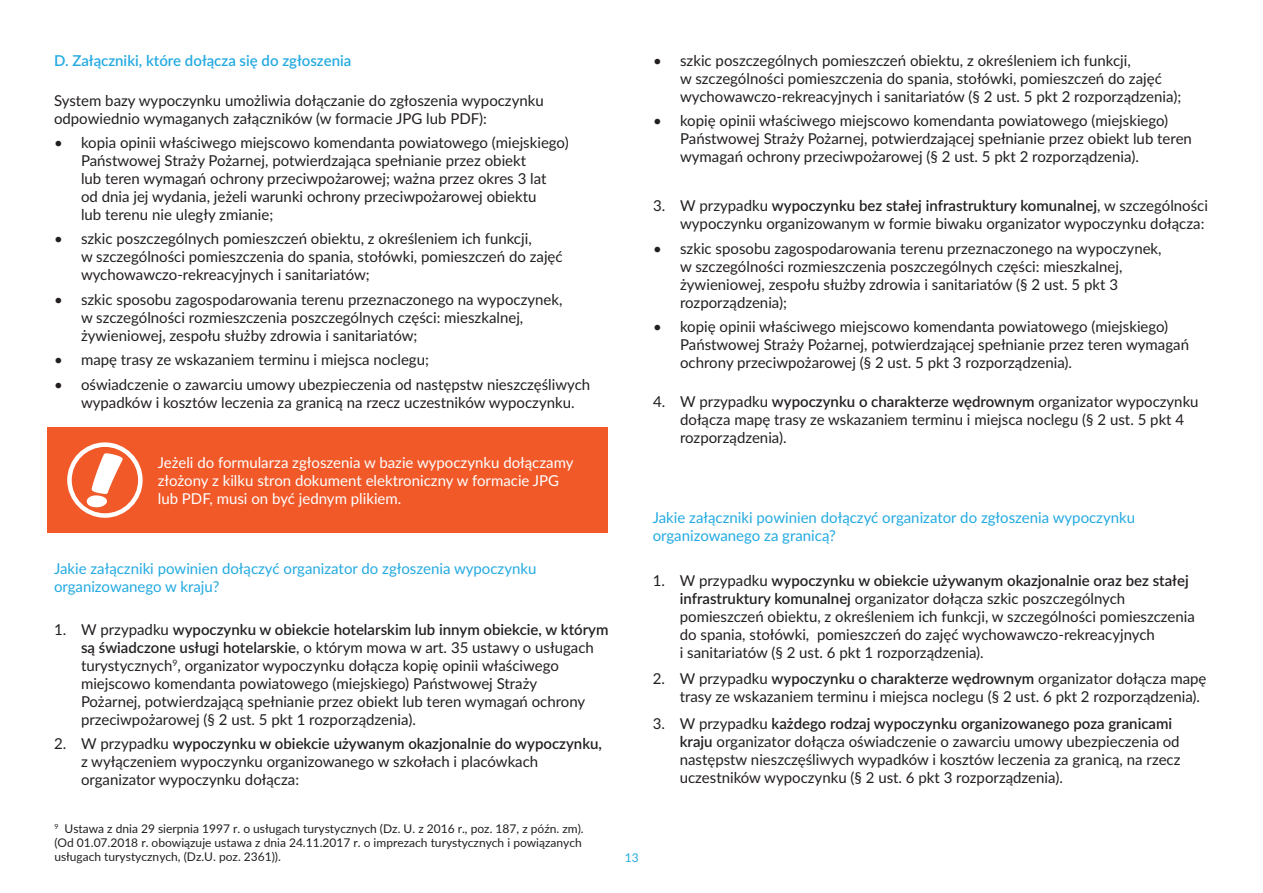
<style>
.page{position:relative;width:1263px;height:893px;background:#fff}
.page>*{position:absolute;margin:0;border:0;box-sizing:border-box;transform-origin:0 0}
.tekst{font:15px/18px "Lato";color:#231f20}
.tekst-2{font:15px/18px "Lato";color:#24aae1}
.wazne{font:15px/18px "Lato";color:#fff}
.subsubheaders_ABCD{font:600 15px "Lato";color:#24aae1}
.didaskalia{font:12px/14.4px "Lato";color:#231f20}
.t1{font:12px "Lato";color:#24aae1}
.s1{font-weight:600}
</style>
<div class="page">
<div style="left:48px;top:427px;width:560px;height:106px;background:#f15929"></div>
<svg style="left:67px;top:442px;width:76px;height:76px"></svg>
<p class="subsubheaders_ABCD" style="left:54px;top:50px;width:299px">D. Załączniki, które dołącza się do zgłoszenia</p>
<p class="tekst" style="left:54px;top:91px;width:491px">System bazy wypoczynku umożliwia dołączanie do zgłoszenia wypoczynku odpowiednio wymaganych załączników (w formacie JPG lub PDF):</p>
<p class="tekst" style="left:81px;top:133px;width:489px;text-indent:-27px">• kopia opinii właściwego miejscowo komendanta powiatowego (miejskiego)<br>Państwowej Straży Pożarnej, potwierdzająca spełnianie przez obiekt<br>lub teren wymagań ochrony przeciwpożarowej; ważna przez okres 3 lat<br>od dnia jej wydania, jeżeli warunki ochrony przeciwpożarowej obiektu<br>lub terenu nie uległy zmianie;</p>
<p class="tekst" style="left:81px;top:229px;width:483px;text-indent:-27px">• szkic poszczególnych pomieszczeń obiektu, z określeniem ich funkcji,<br>w szczególności pomieszczenia do spania, stołówki, pomieszczeń do zajęć wychowawczo-rekreacyjnych i sanitariatów;</p>
<p class="tekst" style="left:81px;top:290px;width:483px;text-indent:-27px">• szkic sposobu zagospodarowania terenu przeznaczonego na wypoczynek, w szczególności rozmieszczenia poszczególnych części: mieszkalnej, żywieniowej, zespołu służby zdrowia i sanitariatów;</p>
<p class="tekst" style="left:54px;top:350px;width:376px">• mapę trasy ze wskazaniem terminu i miejsca noclegu;</p>
<p class="tekst" style="left:81px;top:374px;width:511px;text-indent:-27px">• oświadczenie o zawarciu umowy ubezpieczenia od następstw nieszczęśliwych wypadków i kosztów leczenia za granicą na rzecz uczestników wypoczynku.</p>
<p class="wazne" style="left:158px;top:453px;width:417px">Jeżeli do formularza zgłoszenia w bazie wypoczynku dołączamy złożony z kilku stron dokument elektroniczny w formacie JPG lub PDF, musi on być jednym plikiem.</p>
<p class="tekst-2" style="left:54px;top:559px;width:484px">Jakie załączniki powinien dołączyć organizator do zgłoszenia wypoczynku organizowanego w kraju?</p>
<p class="tekst" style="left:81px;top:620px;width:529px;text-indent:-27px">1. W przypadku <span class="s1">wypoczynku w obiekcie hotelarskim lub innym obiekcie, w którym są świadczone usługi hotelarskie</span>, o którym mowa w art. 35 ustawy o usługach turystycznych<sup>9</sup>, organizator wypoczynku dołącza kopię opinii właściwego miejscowo komendanta powiatowego (miejskiego) Państwowej Straży<br>Pożarnej, potwierdzającą spełnianie przez obiekt lub teren wymagań ochrony przeciwpożarowej (§ 2 ust. 5 pkt 1 rozporządzenia).</p>
<p class="tekst" style="left:81px;top:734px;width:522px;text-indent:-27px">2. W przypadku <span class="s1">wypoczynku w obiekcie używanym okazjonalnie do wypoczynku, </span>z wyłączeniem wypoczynku organizowanego w szkołach i placówkach organizator wypoczynku dołącza:</p>
<p class="didaskalia" style="left:54px;top:820px;width:531px"><sup>9</sup> Ustawa z dnia 29 sierpnia 1997 r. o usługach turystycznych (Dz. U. z 2016 r., poz. 187, z późn. zm). (Od 01.07.2018 r. obowiązuje ustawa z dnia 24.11.2017 r. o imprezach turystycznych i powiązanych usługach turystycznych, (Dz.U. poz. 2361)).</p>
<p class="tekst" style="left:680px;top:51px;width:503px;text-indent:-27px">• szkic poszczególnych pomieszczeń obiektu, z określeniem ich funkcji,<br>w szczególności pomieszczenia do spania, stołówki, pomieszczeń do zajęć wychowawczo-rekreacyjnych i sanitariatów (§ 2 ust. 5 pkt 2 rozporządzenia);</p>
<p class="tekst" style="left:680px;top:111px;width:513px;text-indent:-27px">• kopię opinii właściwego miejscowo komendanta powiatowego (miejskiego)<br>Państwowej Straży Pożarnej, potwierdzającej spełnianie przez obiekt lub teren wymagań ochrony przeciwpożarowej (§ 2 ust. 5 pkt 2 rozporządzenia).</p>
<p class="tekst" style="left:653px;top:196px;width:556px;text-align:right">3. W przypadku <span class="s1">wypoczynku bez stałej infrastruktury komunalnej</span>, w szczególności wypoczynku organizowanym w formie biwaku organizator wypoczynku dołącza:</p>
<p class="tekst" style="left:680px;top:239px;width:483px;text-indent:-27px">• szkic sposobu zagospodarowania terenu przeznaczonego na wypoczynek, w szczególności rozmieszczenia poszczególnych części: mieszkalnej, żywieniowej, zespołu służby zdrowia i sanitariatów (§ 2 ust. 5 pkt 3 rozporządzenia);</p>
<p class="tekst" style="left:680px;top:317px;width:510px;text-indent:-27px">• kopię opinii właściwego miejscowo komendanta powiatowego (miejskiego)<br>Państwowej Straży Pożarnej, potwierdzającej spełnianie przez teren wymagań ochrony przeciwpożarowej (§ 2 ust. 5 pkt 3 rozporządzenia).</p>
<p class="tekst" style="left:680px;top:392px;width:520px;text-indent:-27px">4. W przypadku <span class="s1">wypoczynku o charakterze wędrownym</span> organizator wypoczynku dołącza mapę trasy ze wskazaniem terminu i miejsca noclegu (§ 2 ust. 5 pkt 4 rozporządzenia).</p>
<p class="tekst-2" style="left:653px;top:508px;width:484px">Jakie załączniki powinien dołączyć organizator do zgłoszenia wypoczynku organizowanego za granicą?</p>
<p class="tekst" style="left:680px;top:571px;width:517px;text-indent:-27px">1. W przypadku <span class="s1">wypoczynku w obiekcie używanym okazjonalnie oraz bez stałej infrastruktury komunalnej</span> organizator dołącza szkic poszczególnych pomieszczeń obiektu, z określeniem ich funkcji, w szczególności pomieszczenia do spania, stołówki, pomieszczeń do zajęć wychowawczo-rekreacyjnych<br>i sanitariatów (§ 2 ust. 6 pkt 1 rozporządzenia).</p>
<p class="tekst" style="left:680px;top:669px;width:528px;text-indent:-27px">2. W przypadku <span class="s1">wypoczynku o charakterze wędrownym</span> organizator dołącza mapę trasy ze wskazaniem terminu i miejsca noclegu (§ 2 ust. 6 pkt 2 rozporządzenia).</p>
<p class="tekst" style="left:680px;top:714px;width:502px;text-indent:-27px">3. W przypadku <span class="s1">każdego rodzaj wypoczynku organizowanego poza granicami kraju</span> organizator dołącza oświadczenie o zawarciu umowy ubezpieczenia od następstw nieszczęśliwych wypadków i kosztów leczenia za granicą, na rzecz uczestników wypoczynku (§ 2 ust. 6 pkt 3 rozporządzenia).</p>
<p class="t1" style="left:625px;top:849px;width:15px">13</p>
</div>
